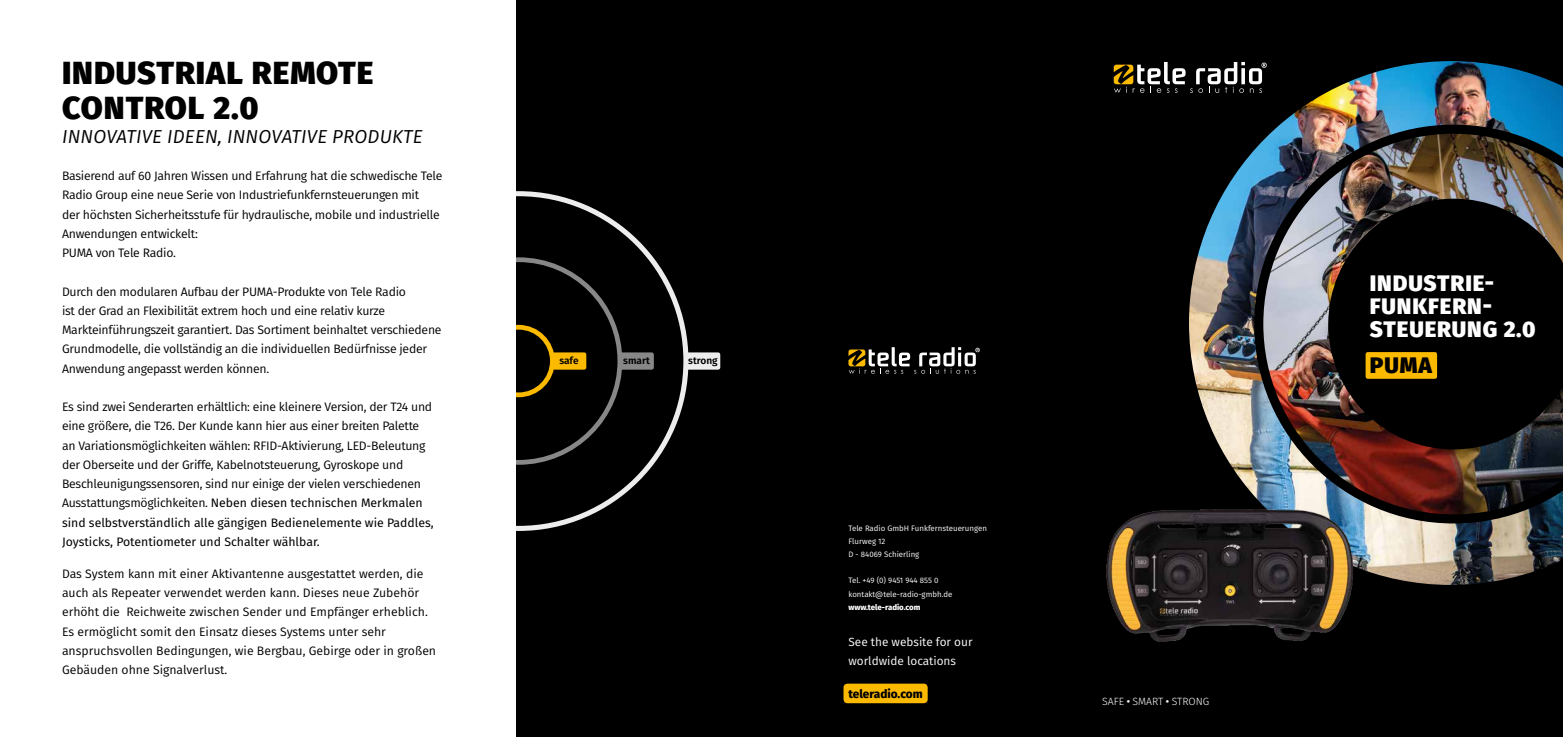
<style>
.page{position:relative;width:1563px;height:737px;background:#fff}
.page>*{position:absolute;margin:0;border:0;box-sizing:border-box;transform-origin:0 0}
.t1{font:800 31.94px/34.9px "Fira Sans";letter-spacing:.03em;color:#000}
.t2{font:800 22.4px/23.1px "Fira Sans";letter-spacing:.04em;color:#fff}
.t3{font:800 22.4px "Fira Sans";color:#000}
.t4{font:italic 18.72px "Fira Sans";letter-spacing:.01em;color:#000}
.t5{font:12.25px/19.2px "Fira Sans";letter-spacing:-.02em;color:#000}
.t6{font:12.25px/19.2px "Fira Sans";color:#000}
.t7{font:11.81px/18.3px "Fira Sans";color:#fff}
.t8{font:800 11.81px "Fira Sans";color:#000}
.t9{font:300 10.5px "Fira Sans";color:#fff}
.t10{font:600 10.06px "Fira Sans";color:#000}
.t11{font:7.88px/13.1px "Fira Sans";color:#fff}
.t12{font:800 7.88px "Fira Sans";color:#fff}
.s1{font-style:inherit}
</style>
<div class="page">
<div style="left:516px;top:0;width:1047px;height:737px;background:#000"></div>
<div style="left:482px;top:325px;width:73px;height:72px;border:5px solid #fbba00;border-radius:50%"></div>
<div style="left:552px;top:352px;width:34px;height:17px;background:#fbba00;border-radius:2px"></div>
<div style="left:619px;top:352px;width:35px;height:17px;background:#878787;border-radius:2px"></div>
<div style="left:686px;top:352px;width:34px;height:17px;background:#ededed;border-radius:2px"></div>
<svg style="left:1113px;top:62px;width:73px;height:31px"></svg>
<svg style="left:848px;top:347px;width:132px;height:27px"></svg>
<div style="left:843px;top:683px;width:84px;height:20px;background:#fbba00;border-radius:4px"></div>
<img style="left:1189px;top:61px;width:374px;height:524px">
<img style="left:1254px;top:125px;width:309px;height:398px">
<svg style="left:1328px;top:199px;width:235px;height:250px"></svg>
<img style="left:1106px;top:493px;width:255px;height:149px">
<div style="left:1365px;top:352px;width:72px;height:27px;background:#fbba00;border-radius:2px"></div>
<div style="left:299px;top:135px;width:217px;height:473px;background:#fff"></div>
<h1 class="t1" style="left:62px;top:53px;width:313px">INDUSTRIAL REMOTE<br>CONTROL 2.0</h1>
<h3 class="t4" style="left:62px;top:123px;width:362px">INNOVATIVE IDEEN, INNOVATIVE PRODUKTE</h3>
<p class="t5" style="left:62px;top:166px;width:382px">Basierend auf 60 Jahren Wissen und Erfahrung hat die schwedische Tele Radio Group eine neue Serie von Industriefunkfernsteuerungen mit<br>der höchsten Sicherheitsstufe für hydraulische, mobile und industrielle Anwendungen entwickelt:<br>PUMA von Tele Radio.</p>
<p class="t5" style="left:62px;top:281px;width:381px">Durch den modularen Aufbau der PUMA-Produkte von Tele Radio<br>ist der Grad an Flexibilität extrem hoch und eine relativ kurze Markteinführungszeit garantiert. Das Sortiment beinhaltet verschiedene Grundmodelle, die vollständig an die individuellen Bedürfnisse jeder Anwendung angepasst werden können.</p>
<p class="t5" style="left:62px;top:397px;width:373px">Es sind zwei Senderarten erhältlich: eine kleinere Version, der T24 und eine größere, die T26. Der Kunde kann hier aus einer breiten Palette an Variationsmöglichkeiten wählen: RFID-Aktivierung, LED-Beleutung der Oberseite und der Griffe, Kabelnotsteuerung, Gyroskope und Beschleunigungssensoren, sind nur einige der vielen verschiedenen Ausstattungsmöglichkeiten. <span class="s1">Neben diesen technischen Merkmalen sind selbstverständlich alle gängigen Bedienelemente wie Paddles, Joysticks, Potentiometer und Schalter wählbar.</span></p>
<p class="t6" style="left:62px;top:563px;width:376px">Das System kann mit einer Aktivantenne ausgestattet werden, die auch als Repeater verwendet werden kann. Dieses neue Zubehör erhöht die Reichweite zwischen Sender und Empfänger erheblich.<br>Es ermöglicht somit den Einsatz dieses Systems unter sehr anspruchsvollen Bedingungen, wie Bergbau, Gebirge oder in großen Gebäuden ohne Signalverlust.</p>
<p class="t10" style="left:559px;top:352px;width:21px">safe</p>
<p class="t10" style="left:623px;top:352px;width:28px">smart</p>
<p class="t10" style="left:688px;top:352px;width:31px">strong</p>
<p class="t11" style="left:848px;top:521px;width:140px">Tele Radio GmbH Funkfernsteuerungen<br>Flurweg 12<br>D - 84069 Schierling</p>
<p class="t11" style="left:848px;top:574px;width:105px">Tel. +49 (0) 9451 944 855 0 kontakt@tele-radio-gmbh.de</p>
<p class="t12" style="left:848px;top:600px;width:73px">www.tele-radio.com</p>
<p class="t7" style="left:848px;top:632px;width:126px">See the website for our worldwide locations</p>
<p class="t8" style="left:848px;top:683px;width:76px">teleradio.com</p>
<p class="t9" style="left:1102px;top:693px;width:109px">SAFE ● SMART ● STRONG</p>
<h2 class="t2" style="left:1369px;top:269px;width:167px">INDUSTRIE-<br>FUNKFERN-<br>STEUERUNG 2.0</h2>
<h2 class="t3" style="left:1369px;top:345px;width:64px">PUMA</h2>
</div>
